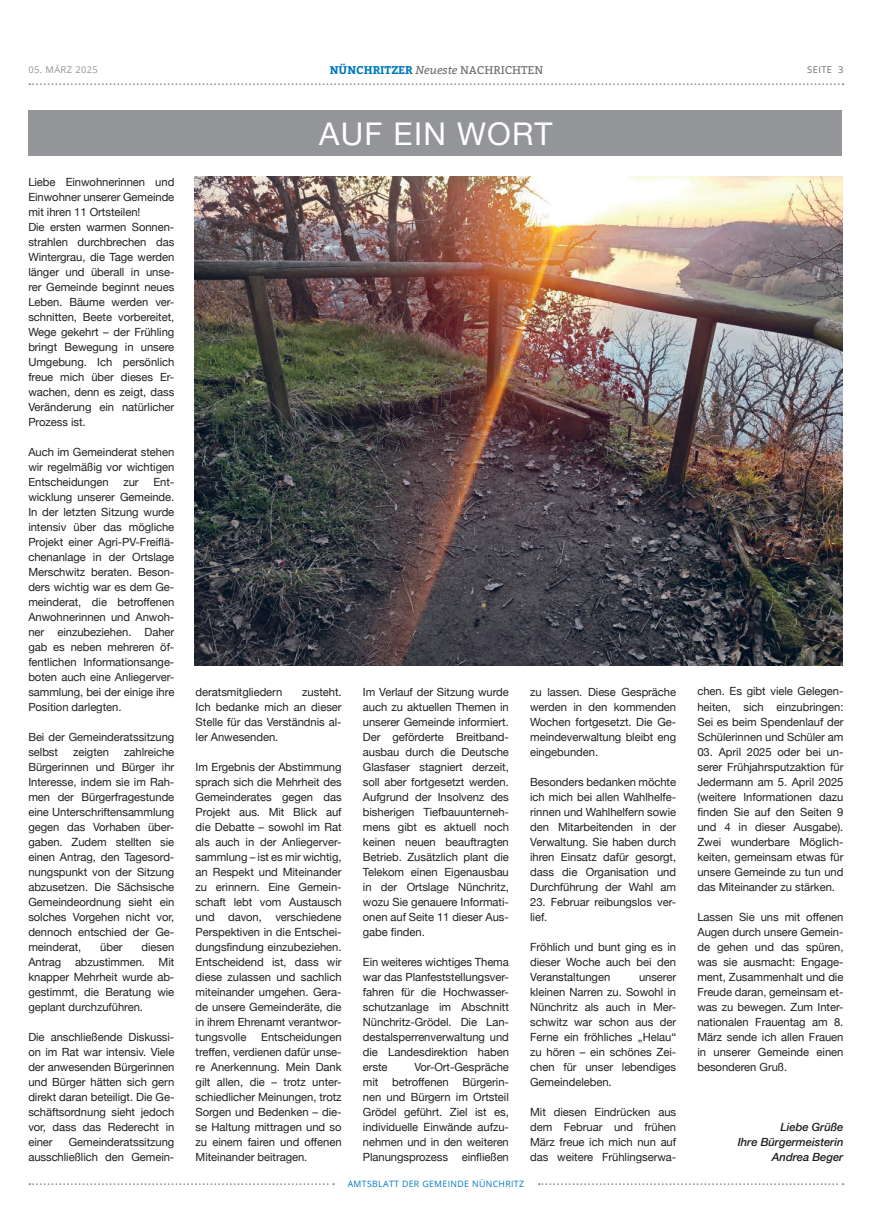
<style>
.page{position:relative;width:886px;height:1223px;background:#fff}
.page>*{position:absolute;margin:0;border:0;box-sizing:border-box;transform-origin:0 0}
.t1{font:31.25px "Helvetica Neue";letter-spacing:.04em;color:#fff}
.t2{font:11.25px/15px "Helvetica Neue";letter-spacing:-.005em;color:#231f20;text-align:justify}
.t3{font:italic 500 11.25px/15px "Helvetica Neue";letter-spacing:-.005em;color:#231f20;text-align:right}
.t4{font:700 11.25px "Bitter";color:#0078be}
.t5{font:9.38px "Open Sans";letter-spacing:.04em;color:#939598}
.t6{font:9.38px "Open Sans";letter-spacing:.04em;color:#6c6d70}
.t7{font:8.75px "Open Sans";letter-spacing:.04em;color:#0078be}
.s1{font-weight:400;font-style:italic;color:#6c6d70}
.s2{font-weight:400;color:#6c6d70}
</style>
<div class="page">
<svg style="left:29px;top:83px;width:814px;height:2px"></svg>
<svg style="left:29px;top:1183px;width:305px;height:2px"></svg>
<svg style="left:539px;top:1183px;width:304px;height:2px"></svg>
<div style="left:28px;top:111px;width:814px;height:45px;background:#939598"></div>
<img style="left:194px;top:177px;width:648px;height:489px">
<p class="t5" style="left:28px;top:63px;width:71px">05. MÄRZ 2025</p>
<p class="t4" style="left:330px;top:62px;width:215px">NÜNCHRITZER <span class="s1">Neueste</span> <span class="s2">NACHRICHTEN</span></p>
<p class="t6" style="left:807px;top:63px;width:38px">SEITE 3</p>
<p class="t2" style="left:28px;top:175px;width:148px;text-align:left">Liebe Einwohnerinnen und<br>Einwohner unserer Gemeinde mit ihren 11 Ortsteilen!<br>Die ersten warmen Sonnen&shy;strahlen durchbrechen das<br>Wintergrau, die Tage werden länger und überall in unse&shy;rer Gemeinde beginnt neues<br>Leben. Bäume werden ver&shy;schnitten, Beete vorbereitet,<br>Wege gekehrt – der Frühling bringt Bewegung in unsere<br>Umgebung. Ich persönlich freue mich über dieses Er&shy;wachen, denn es zeigt, dass<br>Veränderung ein natürlicher<br>Prozess ist.</p>
<p class="t2" style="left:28px;top:445px;width:147px">Auch im Gemeinderat stehen wir regelmäßig vor wichtigen Entscheidungen</p>
<p class="t2" style="left:28px;top:475px;width:148px;text-indent:125px">Ent&shy;wicklung unserer Gemeinde.<br>In der letzten Sitzung wurde intensiv über das mögliche Projekt einer Agri-PV-Freiflä&shy;chenanlage in der Ortslage Merschwitz beraten. Beson&shy;ders wichtig war es dem Ge&shy;meinderat, die betroffenen Anwohnerinnen und Anwoh&shy;ner einzubeziehen. Daher gab es neben mehreren öf&shy;fentlichen Informationsange&shy;boten auch eine Anliegerver&shy;sammlung, bei der einige ihre Position darlegten.</p>
<p class="t2" style="left:28px;top:730px;width:147px">Bei der Gemeinderatssitzung selbst</p>
<p class="t2" style="left:123px;top:475px;width:17px">zur</p>
<p class="t2" style="left:28px;top:745px;width:147px;text-indent:96px">zahlreiche Bürgerinnen und Bürger ihr Interesse, indem sie im Rah&shy;men der Bürgerfragestunde eine Unterschriftensammlung gegen das Vorhaben über&shy;gaben. Zudem stellten sie einen Antrag, den Tagesord&shy;nungspunkt von der Sitzung abzusetzen. Die Sächsische Gemeindeordnung sieht ein solches Vorgehen nicht vor, dennoch entschied der Ge&shy;meinderat,</p>
<p class="t2" style="left:73px;top:745px;width:37px">zeigten</p>
<p class="t2" style="left:28px;top:940px;width:147px;text-indent:113px">diesen Antrag abzustimmen. Mit knapper Mehrheit wurde ab&shy;gestimmt, die Beratung wie geplant durchzuführen.</p>
<p class="t2" style="left:28px;top:1030px;width:148px">Die anschließende Diskussi&shy;on im Rat war intensiv. Viele der anwesenden Bürgerinnen und Bürger hätten sich gern direkt daran beteiligt. Die Ge&shy;schäftsordnung sieht jedoch vor, dass das Rederecht in einer</p>
<p class="t2" style="left:100px;top:940px;width:24px">über</p>
<p class="t2" style="left:28px;top:1135px;width:147px;text-align:right">Gemeinderatssitzung ausschließlich den Gemein-</p>
<h1 class="t1" style="left:319px;top:111px;width:235px">AUF EIN WORT</h1>
<p class="t2" style="left:196px;top:685px;width:148px;text-indent:107px">zusteht.<br>Ich bedanke mich an dieser Stelle für das Verständnis al&shy;ler Anwesenden.</p>
<p class="t2" style="left:196px;top:760px;width:148px">Im Ergebnis der Abstimmung sprach sich die Mehrheit des Gemeinderates gegen das Projekt aus. Mit Blick auf die Debatte – sowohl im Rat als auch in der Anliegerver&shy;sammlung – ist es mir wichtig, an Respekt und Miteinander zu erinnern. Eine Gemein&shy;schaft lebt vom Austausch und davon, verschiedene Perspektiven in die Entschei&shy;dungsfindung einzubeziehen.<br>Entscheidend ist, dass wir diese zulassen und sachlich miteinander umgehen. Gera&shy;de unsere Gemeinderäte, die in ihrem Ehrenamt verantwor&shy;tungsvolle</p>
<p class="t2" style="left:196px;top:685px;width:88px">deratsmitgliedern</p>
<p class="t2" style="left:196px;top:1030px;width:148px;text-indent:66px">Entscheidungen treffen, verdienen dafür unse&shy;re Anerkennung. Mein Dank gilt allen, die – trotz unter&shy;schiedlicher Meinungen, trotz Sorgen und Bedenken – die&shy;se Haltung mittragen und so zu einem fairen und offenen Miteinander beitragen.</p>
<p class="t2" style="left:363px;top:685px;width:148px">Im Verlauf der Sitzung wurde auch zu aktuellen Themen in unserer Gemeinde informiert.<br>Der geförderte Breitband&shy;ausbau durch die Deutsche Glasfaser stagniert derzeit, soll aber fortgesetzt werden.<br>Aufgrund der Insolvenz des bisherigen Tiefbauunterneh&shy;mens gibt es aktuell noch keinen neuen beauftragten Betrieb. Zusätzlich plant die Telekom einen Eigenausbau in der Ortslage Nünchritz, wozu Sie genauere Informati&shy;onen auf Seite 11 dieser Aus&shy;gabe finden.</p>
<p class="t2" style="left:363px;top:954px;width:147px">Ein weiteres wichtiges Thema war das Planfeststellungsver&shy;fahren für die Hochwasser&shy;schutzanlage im Abschnitt Nünchritz-Grödel. Die Lan&shy;destalsperrenverwaltung und die Landesdirektion haben erste</p>
<p class="t2" style="left:363px;top:1059px;width:147px;text-indent:51px">Vor-Ort-Gespräche mit betroffenen Bürgerin&shy;nen und Bürgern im Ortsteil Grödel geführt. Ziel ist es, individuelle Einwände aufzu&shy;nehmen und in den weiteren Planungsprozess einfließen</p>
<p class="t2" style="left:530px;top:684px;width:147px">zu lassen. Diese Gespräche werden in den kommenden Wochen fortgesetzt. Die Ge&shy;meindeverwaltung bleibt eng eingebunden.</p>
<p class="t2" style="left:530px;top:774px;width:148px">Besonders bedanken möchte ich mich bei allen Wahlhelfe&shy;rinnen und Wahlhelfern sowie den Mitarbeitenden in der Verwaltung. Sie haben durch ihren Einsatz dafür gesorgt, dass die Organisation und Durchführung der Wahl am</p>
<p class="t2" style="left:530px;top:894px;width:147px">23. Februar reibungslos ver&shy;lief.</p>
<p class="t2" style="left:530px;top:939px;width:147px">Fröhlich und bunt ging es in dieser Woche auch bei den Veranstaltungen</p>
<p class="t2" style="left:530px;top:969px;width:148px;text-indent:109px">unserer kleinen Narren zu. Sowohl in Nünchritz als auch in Mer&shy;schwitz war schon aus der Ferne ein fröhliches „Helau“ zu hören – ein schönes Zei&shy;chen für unser lebendiges Gemeindeleben.</p>
<p class="t2" style="left:530px;top:1104px;width:147px">Mit diesen Eindrücken aus dem Februar und frühen März freue ich mich nun auf das weitere Frühlingserwa-</p>
<p class="t7" style="left:348px;top:1177px;width:178px">AMTSBLATT DER GEMEINDE NÜNCHRITZ</p>
<p class="t2" style="left:697px;top:684px;width:147px">chen. Es gibt viele Gelegen&shy;heiten, sich einzubringen:<br>Sei es beim Spendenlauf der Schülerinnen und Schüler am</p>
<p class="t2" style="left:697px;top:744px;width:148px">03. April 2025 oder bei un&shy;serer Frühjahrsputzaktion für Jedermann am 5. April 2025 (weitere Informationen dazu finden Sie auf den Seiten 9 und 4 in dieser Ausgabe).<br>Zwei wunderbare Möglich&shy;keiten, gemeinsam etwas für unsere Gemeinde zu tun und das Miteinander zu stärken.</p>
<p class="t2" style="left:697px;top:909px;width:147px">Lassen Sie uns mit offenen Augen durch unsere Gemein&shy;de gehen und das spüren, was sie ausmacht: Engage&shy;ment, Zusammenhalt und die Freude daran, gemeinsam et&shy;was zu bewegen. Zum Inter&shy;nationalen Frauentag am 8.<br>März sende ich allen Frauen in unserer Gemeinde einen besonderen Gruß.</p>
<p class="t3" style="left:738px;top:1118px;width:107px">Liebe Grüße<br>Ihre Bürgermeisterin<br>Andrea Beger</p>
</div>
